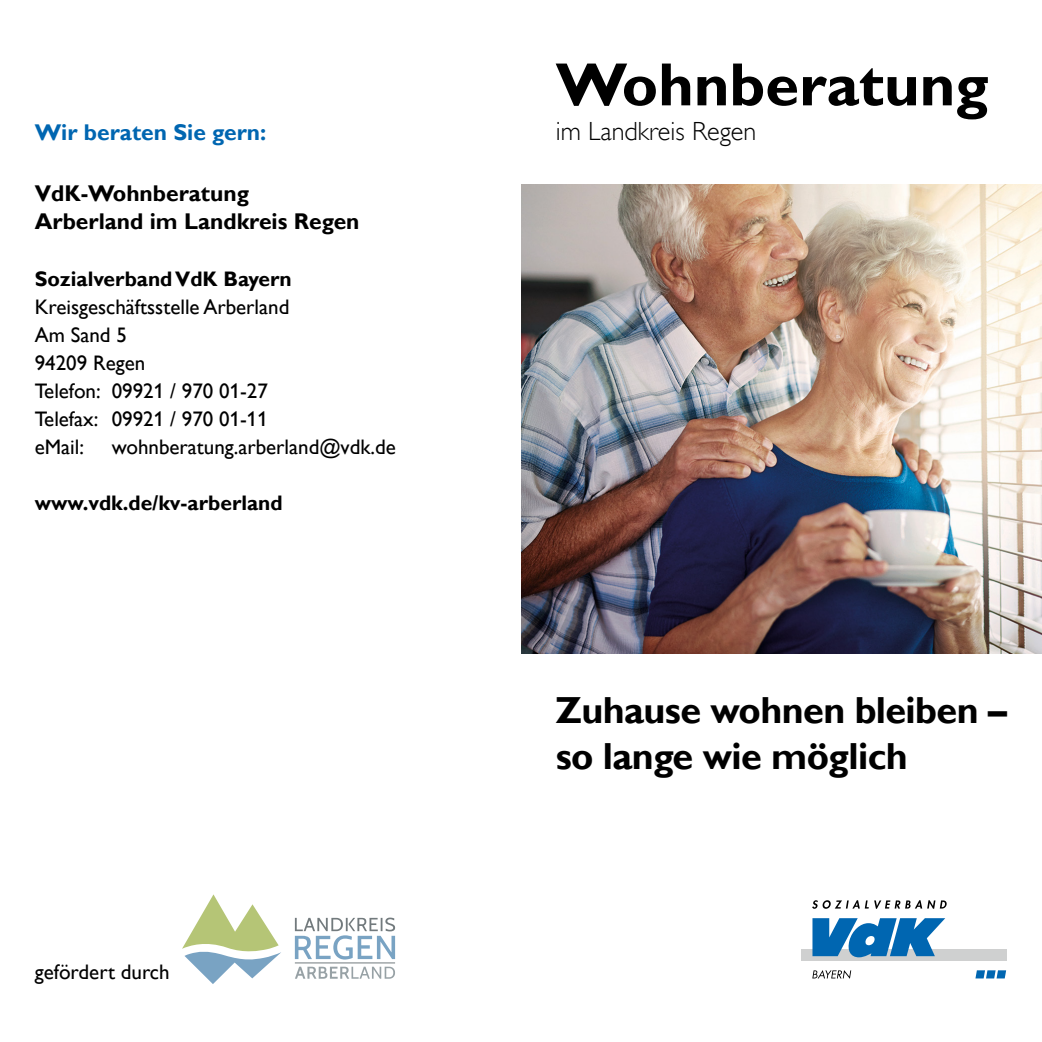
<style>
.page{position:relative;width:1042px;height:1042px;background:#fff}
.page>*{position:absolute;margin:0;border:0;box-sizing:border-box;transform-origin:0 0}
.t1{font:700 61.25px "Gill Alt One";color:#000}
.t2{font:700 37.62px/45.5px "Gill Alt One";letter-spacing:-.015em;color:#000}
.t3{font:300 26.25px "Gill Alt One";color:#000}
.t4{font:700 22.75px/28px "Gill Alt One";color:#000}
.t5{font:700 22.75px "Gill Alt One";color:#0066b1}
.t6{font:21px/28px "Gill Alt One";color:#000}
.t7{font:700 21px "Gill Alt One";color:#000}
</style>
<div class="page">
<div style="left:801px;top:950px;width:205px;height:11px;background:#cfd0d0"></div>
<svg style="left:812px;top:900px;width:135px;height:9px"></svg>
<svg style="left:812px;top:970px;width:39px;height:9px"></svg>
<svg style="left:812px;top:918px;width:133px;height:39px"></svg>
<svg style="left:975px;top:970px;width:31px;height:8px"></svg>
<img style="left:521px;top:185px;width:521px;height:469px">
<svg style="left:182px;top:894px;width:99px;height:90px"></svg>
<svg style="left:295px;top:966px;width:100px;height:12px"></svg>
<svg style="left:295px;top:917px;width:100px;height:42px"></svg>
<hr style="left:295px;top:962px;width:100px;height:1px;background:#727a7d">
<h1 class="t1" style="left:556px;top:49px;width:434px">Wohnberatung</h1>
<p class="t5" style="left:35px;top:119px;width:233px">Wir beraten Sie gern:</p>
<p class="t3" style="left:556px;top:116px;width:202px">im Landkreis Regen</p>
<p class="t4" style="left:35px;top:179px;width:326px">VdK-Wohnberatung<br>Arberland im Landkreis Regen</p>
<p class="t7" style="left:35px;top:267px;width:258px">Sozialverband VdK Bayern</p>
<p class="t6" style="left:35px;top:293px;width:256px">Kreisgeschäftsstelle Arberland<br>Am Sand 5<br>94209 Regen<br>Telefon: 09921 / 970 01-27<br>Telefax: 09921 / 970 01-11 eMail:</p>
<p class="t6" style="left:112px;top:433px;width:286px">wohnberatung.arberland@vdk.de</p>
<p class="t7" style="left:35px;top:491px;width:250px">www.vdk.de/kv-arberland</p>
<p class="t6" style="left:35px;top:958px;width:136px">gefördert durch</p>
<h2 class="t2" style="left:556px;top:687px;width:453px">Zuhause wohnen bleiben – so lange wie möglich</h2>
</div>
